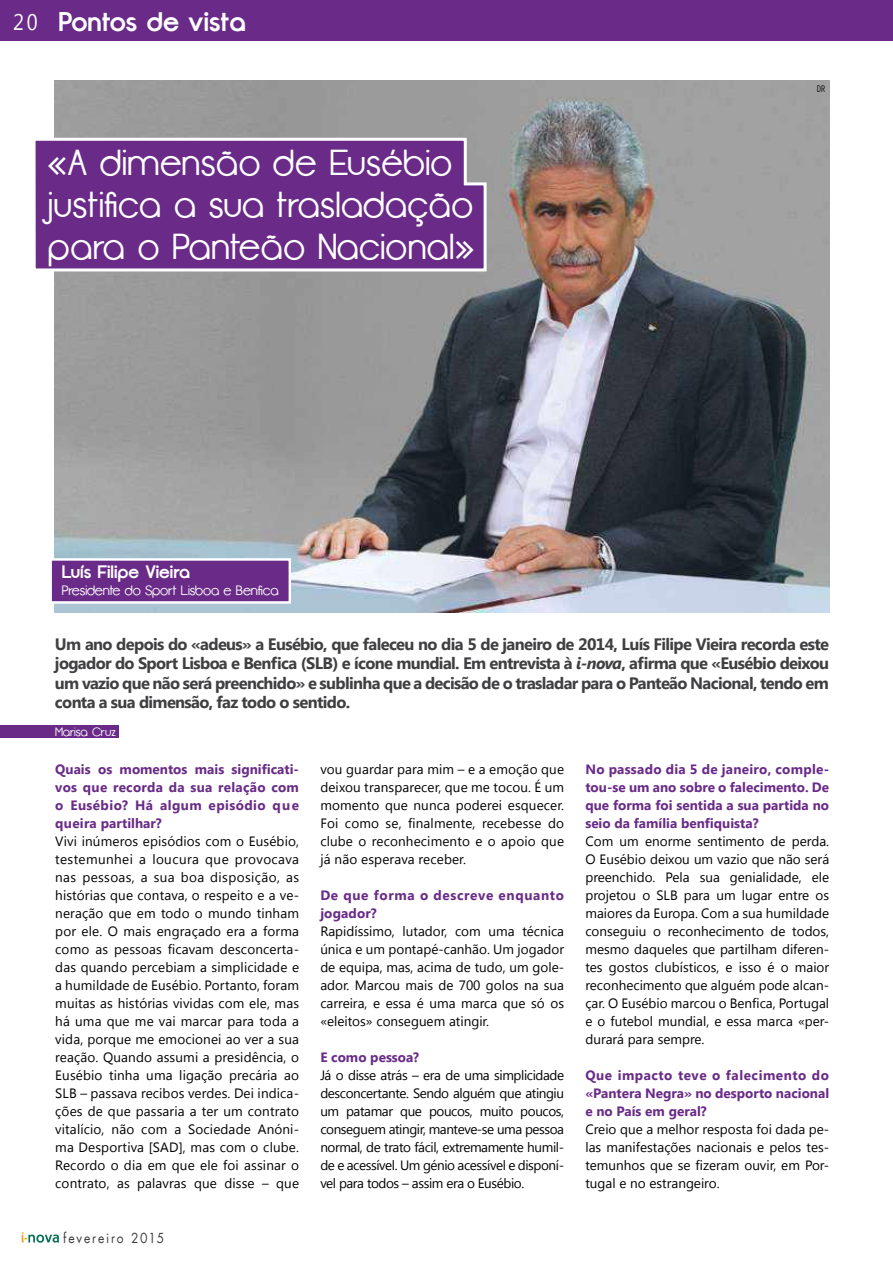
<style>
.page{position:relative;width:893px;height:1263px;background:#fff}
.page>*{position:absolute;margin:0;border:0;box-sizing:border-box;transform-origin:0 0}
.t1{font:36px/42px "Opificio";letter-spacing:.01em;color:#fff}
.t2{font:700 27px "Opificio";color:#fff}
.t3{font:700 18px "Opificio";color:#fff}
.t4{font:700 16.5px/19.5px "Segoe UI";letter-spacing:-.04em;color:#404042;text-align:justify}
.t5{font:13.5px/18px "Segoe UI";color:#000;text-align:justify}
.t6{font:700 13.5px/18px "Segoe UI";color:#692b87;text-align:justify}
.t7{font:700 13.5px/18px "Segoe UI";letter-spacing:.05em;color:#692b87}
.t8{font:13.5px "Opificio";letter-spacing:-.01em;color:#fff}
.t9{font:13.5px "Futura LT";letter-spacing:.145em;color:#404042;scale:.9 1}
.t10{font:12px "Opificio";color:#fff}
.t11{font:9px "Benton Sans Comp";color:#000}
.s1{font-family:"Segoe UI";font-weight:400;font-size:22.5px}
.s2{font-style:italic}
</style>
<div class="page">
<img style="left:54px;top:81px;width:775px;height:531px">
<svg style="left:35px;top:136px;width:453px;height:137px;background:#733a8e"></svg>
<div style="left:0;top:725px;width:119px;height:13px;background:#692b87"></div>
<div style="left:49px;top:558px;width:242px;height:46px;background:#692b87;border:2px solid #fff"></div>
<svg style="left:22px;top:1232px;width:37px;height:11px"></svg>
<div style="left:0;top:0;width:893px;height:41px;background:#692b87"></div>
<h2 class="t2" style="left:13px;top:5px;width:234px"><span class="s1">20</span> Pontos de vista</h2>
<h1 class="t1" style="left:48px;top:143px;width:428px">«A dimensão de Eusébio justifica a sua trasladação para o Panteão Nacional»</h1>
<h3 class="t3" style="left:62px;top:561px;width:130px">Luís Filipe Vieira</h3>
<p class="t8" style="left:62px;top:582px;width:218px">Presidente do Sport Lisboa e Benfica</p>
<p class="t11" style="left:817px;top:84px;width:10px">DR</p>
<p class="t4" style="left:55px;top:633px;width:776px">Um ano depois do «adeus» a Eusébio, que faleceu no dia 5 de janeiro de 2014, Luís Filipe Vieira recorda este jogador do Sport Lisboa e Benfica (SLB) e ícone mundial. Em entrevista à <span class="s2">i-nova</span>, afirma que «Eusébio deixou um vazio que não será preenchido» e sublinha que a decisão de o trasladar para o Panteão Nacional, tendo em conta a sua dimensão, faz todo o sentido.</p>
<p class="t10" style="left:55px;top:725px;width:63px">Marisa Cruz</p>
<p class="t6" style="left:55px;top:759px;width:245px">Quais os momentos mais significati&shy;vos que recorda da sua relação com o Eusébio? Há algum episódio que queira partilhar?</p>
<p class="t5" style="left:55px;top:832px;width:245px">Vivi inúmeros episódios com o Eusébio, testemunhei a loucura que provocava nas pessoas, a sua boa disposição, as histórias que contava, o respeito e a ve&shy;neração que em todo o mundo tinham por ele. O mais engraçado era a forma como as pessoas ficavam desconcerta&shy;das quando percebiam a simplicidade e a humildade de Eusébio. Portanto, foram muitas as histórias vividas com ele, mas há uma que me vai marcar para toda a vida, porque me emocionei ao ver a sua reação. Quando assumi a presidência, o Eusébio tinha uma ligação precária ao SLB – passava recibos verdes. Dei indica&shy;ções de que passaria a ter um contrato vitalício, não com a Sociedade Anóni&shy;ma Desportiva [SAD], mas com o clube.<br>Recordo o dia em que ele foi assinar o contrato, as palavras que disse – que</p>
<p class="t9" style="left:63px;top:1229px;width:114px">fevereiro 2015</p>
<p class="t5" style="left:320px;top:760px;width:245px">vou guardar para mim – e a emoção que deixou transparecer, que me tocou. É um momento que nunca poderei esquecer.<br>Foi como se, finalmente, recebesse do clube o reconhecimento e o apoio que já não esperava receber.</p>
<p class="t7" style="left:320px;top:885px;width:245px">De que forma o descreve enquanto jogador?</p>
<p class="t5" style="left:320px;top:921px;width:245px">Rapidíssimo, lutador, com uma técnica única e um pontapé-canhão. Um jogador de equipa, mas, acima de tudo, um gole&shy;ador. Marcou mais de 700 golos na sua carreira, e essa é uma marca que só os «eleitos» conseguem atingir.</p>
<p class="t6" style="left:320px;top:1047px;width:100px">E como pessoa?</p>
<p class="t5" style="left:320px;top:1065px;width:245px">Já o disse atrás – era de uma simplicidade desconcertante. Sendo alguém que atingiu um patamar que poucos, muito poucos, conseguem atingir, manteve-se uma pessoa normal, de trato fácil, extremamente humil&shy;de e acessível. Um génio acessível e disponí&shy;vel para todos – assim era o Eusébio.</p>
<p class="t6" style="left:585px;top:759px;width:245px">No passado dia 5 de janeiro, comple&shy;tou-se um ano sobre o falecimento. De que forma foi sentida a sua partida no seio da família benfiquista?</p>
<p class="t5" style="left:585px;top:831px;width:245px">Com um enorme sentimento de perda.<br>O Eusébio deixou um vazio que não será preenchido. Pela sua genialidade, ele projetou o SLB para um lugar entre os maiores da Europa. Com a sua humildade conseguiu o reconhecimento de todos, mesmo daqueles que partilham diferen&shy;tes gostos clubísticos, e isso é o maior reconhecimento que alguém pode alcan&shy;çar. O Eusébio marcou o Benfica, Portugal e o futebol mundial, e essa marca «per&shy;durará para sempre.</p>
<p class="t6" style="left:585px;top:1065px;width:245px">Que impacto teve o falecimento do «Pantera Negra» no desporto nacional e no País em geral?</p>
<p class="t5" style="left:585px;top:1119px;width:245px">Creio que a melhor resposta foi dada pe&shy;las manifestações nacionais e pelos tes&shy;temunhos que se fizeram ouvir, em Por&shy;tugal e no estrangeiro.</p>
</div>
